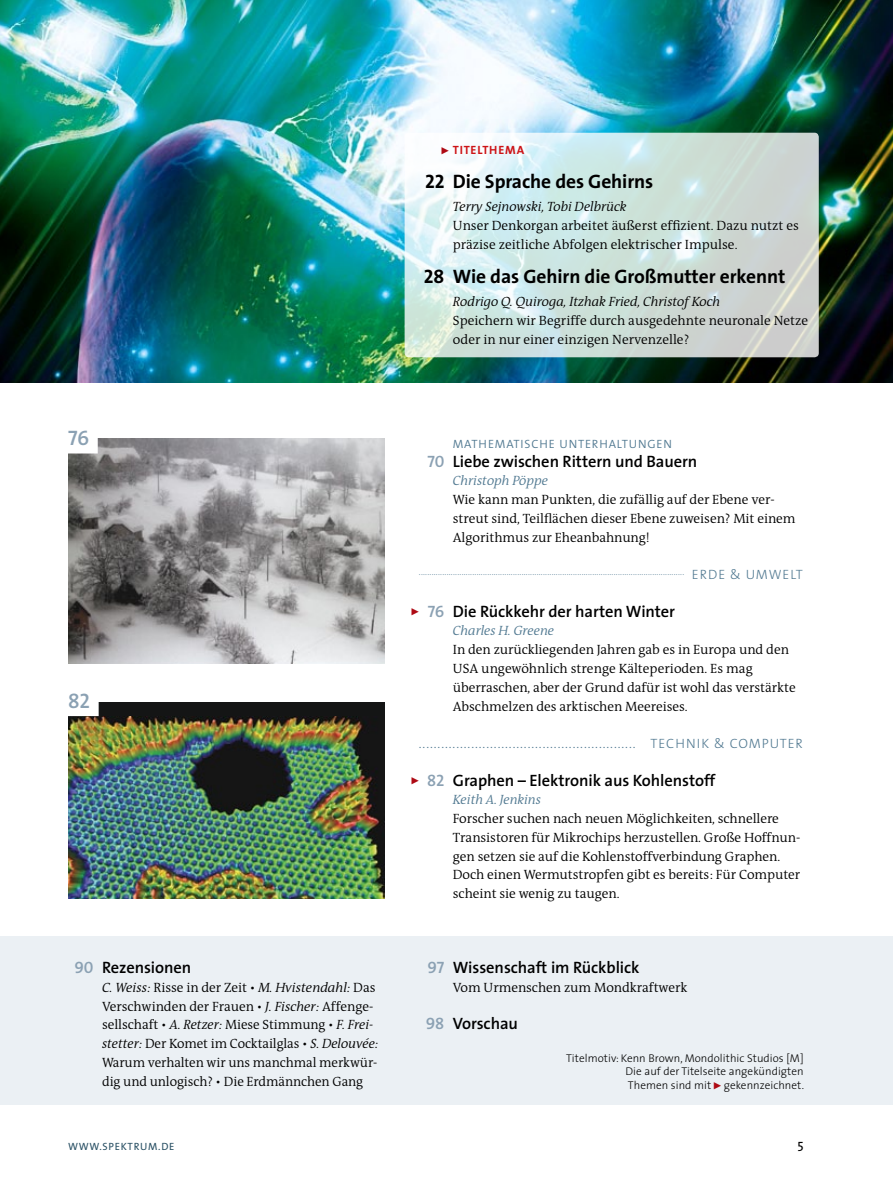
<style>
.page{position:relative;width:893px;height:1191px;background:#fff}
.page>*{position:absolute;margin:0;border:0;box-sizing:border-box;transform-origin:0 0}
.t1{font:21px "The Sans Semi Bold Caps";color:#8ba1b3}
.t2{font:700 19.5px "The Sans";letter-spacing:-.005em;color:#000}
.t3{font:600 16.5px "The Sans";letter-spacing:-.005em;color:#000}
.t4{font:300 13.5px/18.8px "The Antiqua B4";letter-spacing:-.005em;color:#000}
.t5{font:italic 300 13.5px "The Antiqua B4 i";letter-spacing:-.005em;color:#000}
.t6{font:300 13.5px "The Sans";letter-spacing:.07em;color:#517991}
.t7{font:italic 300 13.5px "The Antiqua B4 i";letter-spacing:-.005em;color:#517991}
.t8{font:13.5px "The Sans Caps";color:#000}
.t9{font:300 12px "The Sans";letter-spacing:.07em;color:#517991}
.t10{font:700 12px "The Sans";letter-spacing:.06em;color:#cd1316}
.t11{font:300 11.25px/13.5px "The Sans";letter-spacing:.005em;color:#000;text-align:justify}
.t12{font:10.5px "The Sans";color:#284f63}
.t13{font:300 9px "The Sans";color:#517991}
.s1{font-family:"The Sans Semi Bold Caps";font-weight:400;color:#8ba1b3}
.s2{font-family:"The Antiqua B4";font-style:normal}
.s3{font-family:"The Antiqua B4 i";font-style:italic}
.s4{font-family:"The Sans Bold Caps";font-weight:400}
</style>
<div class="page">
<img style="left:68px;top:439px;width:317px;height:224px">
<div style="left:0;top:935px;width:893px;height:169px;background:#ebf0f4"></div>
<div style="left:68px;top:702px;width:317px;height:196px;background:#141515"></div>
<img style="left:68px;top:716px;width:317px;height:182px">
<div style="left:60px;top:428px;width:38px;height:25px;background:#fff"></div>
<div style="left:60px;top:690px;width:39px;height:26px;background:#fff"></div>
<img style="left:0;top:0;width:893px;height:383px">
<svg style="left:405px;top:133px;width:414px;height:224px;background:#d2e3e0"></svg>
<svg style="left:442px;top:147px;width:7px;height:7px"></svg>
<h1 class="t1" style="left:68px;top:424px;width:23px">76</h1>
<h1 class="t1" style="left:68px;top:687px;width:24px">82</h1>
<p class="t3" style="left:74px;top:957px;width:118px"><span class="s1">90</span> Rezensionen</p>
<p class="t5" style="left:102px;top:980px;width:275px">C. Weiss: <span class="s2">Risse in der Zeit •</span> M. Hvistendahl: <span class="s2">Das</span></p>
<p class="t4" style="left:102px;top:997px;width:278px">Verschwinden der Frauen • <span class="s3">J. Fischer:</span> Affenge&shy;sellschaft • <span class="s3">A. Retzer:</span> Miese Stimmung • <span class="s3">F. Frei&shy;stetter:</span> Der Komet im Cocktailglas • <span class="s3">S. Delouvée:<br></span>Warum verhalten wir uns manchmal merkwür&shy;dig und unlogisch? • Die Erdmännchen Gang</p>
<p class="t10" style="left:453px;top:142px;width:72px">TITELthema</p>
<h2 class="t2" style="left:425px;top:169px;width:230px"><span class="s4">22</span> Die Sprache des Gehirns</h2>
<p class="t5" style="left:453px;top:200px;width:175px">Terry Sejnowski, Tobi Delbrück</p>
<p class="t4" style="left:453px;top:217px;width:348px">Unser Denkorgan arbeitet äußerst effizient. Dazu nutzt es präzise zeitliche Abfolgen elektrischer Impulse.</p>
<h2 class="t2" style="left:424px;top:264px;width:363px"><span class="s4">28</span> Wie das Gehirn die Großmutter erkennt</h2>
<p class="t5" style="left:453px;top:294px;width:269px">Rodrigo Q. Quiroga, Itzhak Fried, Christof Koch</p>
<p class="t4" style="left:453px;top:311px;width:357px">Speichern wir Begriffe durch ausgedehnte neuronale Netze oder in nur einer einzigen Nervenzelle?</p>
<p class="t9" style="left:453px;top:436px;width:221px">MATHEMATISCHE UNTERHALTU NGEN</p>
<p class="t3" style="left:427px;top:450px;width:272px"><span class="s1">70</span> Liebe zwischen Rittern und Bauern</p>
<p class="t7" style="left:453px;top:474px;width:97px">Christoph Pöppe</p>
<p class="t4" style="left:453px;top:491px;width:344px">Wie kann man Punkten, die zufällig auf der Ebene ver&shy;streut sind, Teilflächen dieser Ebene zuweisen? Mit einem<br>Algorithmus zur Eheanbahnung!</p>
<p class="t13" style="left:419px;top:566px;width:267px">............................................................................................................................</p>
<p class="t6" style="left:692px;top:566px;width:112px">erde &amp; umwelt</p>
<p class="t3" style="left:428px;top:600px;width:249px"><span class="s1">76</span> Die Rückkehr der harten Winter</p>
<p class="t7" style="left:453px;top:624px;width:103px">Charles H. Greene</p>
<p class="t4" style="left:453px;top:641px;width:344px">In den zurückliegenden Jahren gab es in Europa und den USA ungewöhnlich strenge Kälteperioden. Es mag überraschen, aber der Grund dafür ist wohl das verstärkte Abschmelzen des arktischen Meereises.</p>
<p class="t6" style="left:419px;top:735px;width:386px">.......................................................... technik &amp; computer</p>
<p class="t3" style="left:427px;top:769px;width:290px"><span class="s1">82</span> Graphen – Elektronik aus Kohlenstoff</p>
<p class="t7" style="left:453px;top:792px;width:90px">Keith A. Jenkins</p>
<p class="t4" style="left:453px;top:809px;width:349px">Forscher suchen nach neuen Möglichkeiten, schnellere Transistoren für Mikrochips herzustellen. Große Hoffnun&shy;gen setzen sie auf die Kohlenstoffverbindung Graphen.<br>Doch einen Wermutstropfen gibt es bereits: Für Computer scheint sie wenig zu taugen.</p>
<p class="t3" style="left:427px;top:957px;width:214px"><span class="s1">97</span> Wissenschaft im Rückblick</p>
<p class="t4" style="left:453px;top:978px;width:236px">Vom Urmenschen zum Mondkraftwerk</p>
<p class="t3" style="left:426px;top:1013px;width:94px"><span class="s1">98</span> Vorschau</p>
<p class="t11" style="left:625px;top:1051px;width:180px;text-indent:-59px">Titelmotiv: Kenn B rown, Mondolithic Studios [M] Die auf der Titelseite angekündigten Themen sind mit gekennzeichnet.</p>
<p class="t12" style="left:68px;top:1139px;width:12px">WWW</p>
<p class="t12" style="left:99px;top:1139px;width:11px">.SPEKTRUM</p>
<p class="t12" style="left:158px;top:1139px;width:10px">.DE</p>
<p class="t8" style="left:797px;top:1137px;width:8px">5</p>
</div>
